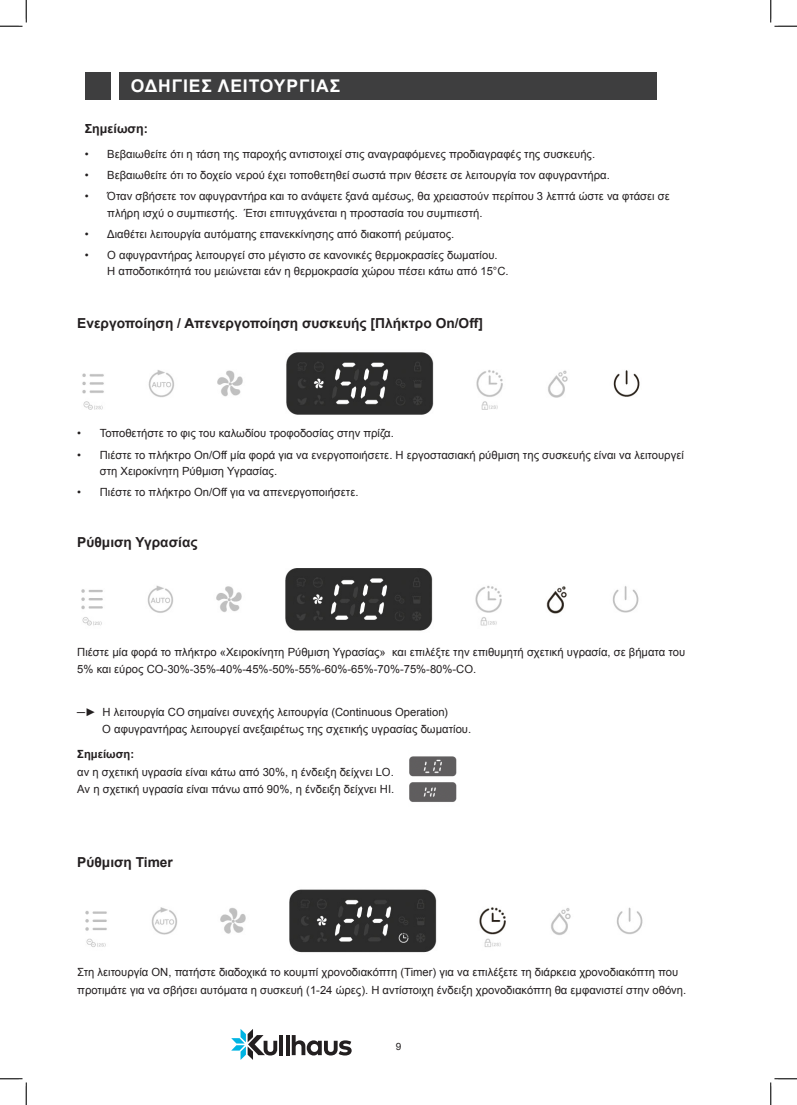
<style>
.page{position:relative;width:797px;height:1105px;background:#fff}
.page>*{position:absolute;margin:0;border:0;box-sizing:border-box;transform-origin:0 0}
.t1{font:700 17.5px "Arial";letter-spacing:.05em;color:#fff}
.small_black_titles{font:700 13.75px "Arial";color:#231f20}
.smaller_black_titles{font:700 12.5px "Arial";color:#231f20}
.t2{font:11.25px/17.5px "Arial";color:#231f20}
.t3{font:10px "Arial";color:#231f20}
.s1{font-weight:700}
</style>
<div class="page">
<hr style="left:279px;top:1035px;width:4px;height:20px;background:#231f20">
<svg style="left:286px;top:1035px;width:3px;height:20px"></svg>
<svg style="left:292px;top:1035px;width:59px;height:20px"></svg>
<svg style="left:231px;top:1029px;width:46px;height:31px"></svg>
<div style="left:119px;top:72px;width:538px;height:28px;background:#3e3e3f"></div>
<div style="left:85px;top:72px;width:25px;height:28px;background:#3e3e3f"></div>
<img style="left:82px;top:352px;width:558px;height:63px">
<img style="left:85px;top:889px;width:558px;height:64px">
<img style="left:81px;top:568px;width:558px;height:63px">
<img style="left:409px;top:756px;width:48px;height:46px">
<svg style="left:0;top:0;width:27px;height:27px"></svg>
<svg style="left:0;top:1078px;width:27px;height:27px"></svg>
<svg style="left:770px;top:0;width:27px;height:27px"></svg>
<svg style="left:770px;top:1078px;width:27px;height:27px"></svg>
<p class="t1" style="left:131px;top:75px;width:211px">ΟΔΗΓΙΕΣ ΛΕΙΤΟΥΡΓΙΑΣ</p>
<p class="smaller_black_titles" style="left:85px;top:120px;width:65px">Σημείωση:</p>
<p class="t2" style="left:85px;top:145px;width:512px">• Βεβαιωθείτε ότι η τάση της παροχής αντιστοιχεί στις αναγραφόμενες προδιαγραφές της συσκευής.</p>
<p class="t2" style="left:85px;top:167px;width:526px">• Βεβαιωθείτε ότι το δοχείο νερού έχει τοποθετηθεί σωστά πριν θέσετε σε λειτουργία τον αφυγραντήρα.</p>
<p class="t2" style="left:107px;top:188px;width:564px;line-height:16.2px;text-indent:-22px">• Όταν σβήσετε τον αφυγραντήρα και το ανάψετε ξανά αμέσως, θα χρειαστούν περίπου 3 λεπτά ώστε να φτάσει σε πλήρη ισχύ ο συμπιεστής. Έτσι επιτυγχάνεται η προστασία του συμπιεστή.</p>
<p class="t2" style="left:85px;top:225px;width:371px">• Διαθέτει λειτουργία αυτόματης επανεκκίνησης από διακοπή ρεύματος.</p>
<p class="t2" style="left:107px;top:247px;width:403px;line-height:16.2px;text-indent:-22px">• Ο αφυγραντήρας λειτουργεί στο μέγιστο σε κανονικές θερμοκρασίες δωματίου.<br>Η αποδοτικότητά του μειώνεται εάν η θερμοκρασία χώρου πέσει κάτω από 15°C.</p>
<p class="small_black_titles" style="left:77px;top:314px;width:407px">Ενεργοποίηση / Απενεργοποίηση συσκευής [Πλήκτρο On/Off]</p>
<p class="t2" style="left:77px;top:425px;width:318px">• Τοποθετήστε το φις του καλωδίου τροφοδοσίας στην πρίζα.</p>
<p class="t2" style="left:100px;top:447px;width:585px;line-height:16.2px;text-indent:-23px">• Πιέστε το πλήκτρο On/Off μία φορά για να ενεργοποιήσετε. Η εργοστασιακή ρύθμιση της συσκευής είναι να λειτουργεί στη Χειροκίνητη Ρύθμιση Υγρασίας.</p>
<p class="t2" style="left:77px;top:484px;width:283px">• Πιέστε το πλήκτρο On/Off για να απενεργοποιήσετε.</p>
<p class="small_black_titles" style="left:77px;top:533px;width:122px">Ρύθμιση Υγρασίας</p>
<p class="t2" style="left:77px;top:643px;width:609px">Πιέστε μία φορά το πλήκτρο «Χειροκίνητη Ρύθμιση Υγρασίας» και επιλέξτε την επιθυμητή σχετική υγρασία, σε βήματα του<br>5% και εύρος CO-30%-35%-40%-45%-50%-55%-60%-65%-70%-75%-80%-CO.</p>
<p class="t2" style="left:102px;top:703px;width:370px;text-indent:-25px"><span class="s1">─►</span> Η λειτουργία CO σημαίνει συνεχής λειτουργία (Continuous Operation)<br>Ο αφυγραντήρας λειτουργεί ανεξαιρέτως της σχετικής υγρασίας δωματίου.</p>
<p class="t2" style="left:77px;top:745px;width:318px"><span class="s1">Σημείωση:<br></span>αν η σχετική υγρασία είναι κάτω από 30%, η ένδειξη δείχνει LO.<br>Αν η σχετική υγρασία είναι πάνω από 90%, η ένδειξη δείχνει HI.</p>
<p class="small_black_titles" style="left:77px;top:853px;width:97px">Ρύθμιση Timer</p>
<p class="t2" style="left:77px;top:963px;width:610px">Στη λειτουργία ON, πατήστε διαδοχικά το κουμπί χρονοδιακόπτη (Timer) για να επιλέξετε τη διάρκεια χρονοδιακόπτη που προτιμάτε για να σβήσει αυτόματα η συσκευή (1-24 ώρες). Η αντίστοιχη ένδειξη χρονοδιακόπτη θα εμφανιστεί στην οθόνη.</p>
<p class="t3" style="left:396px;top:1040px;width:7px">9</p>
</div>
